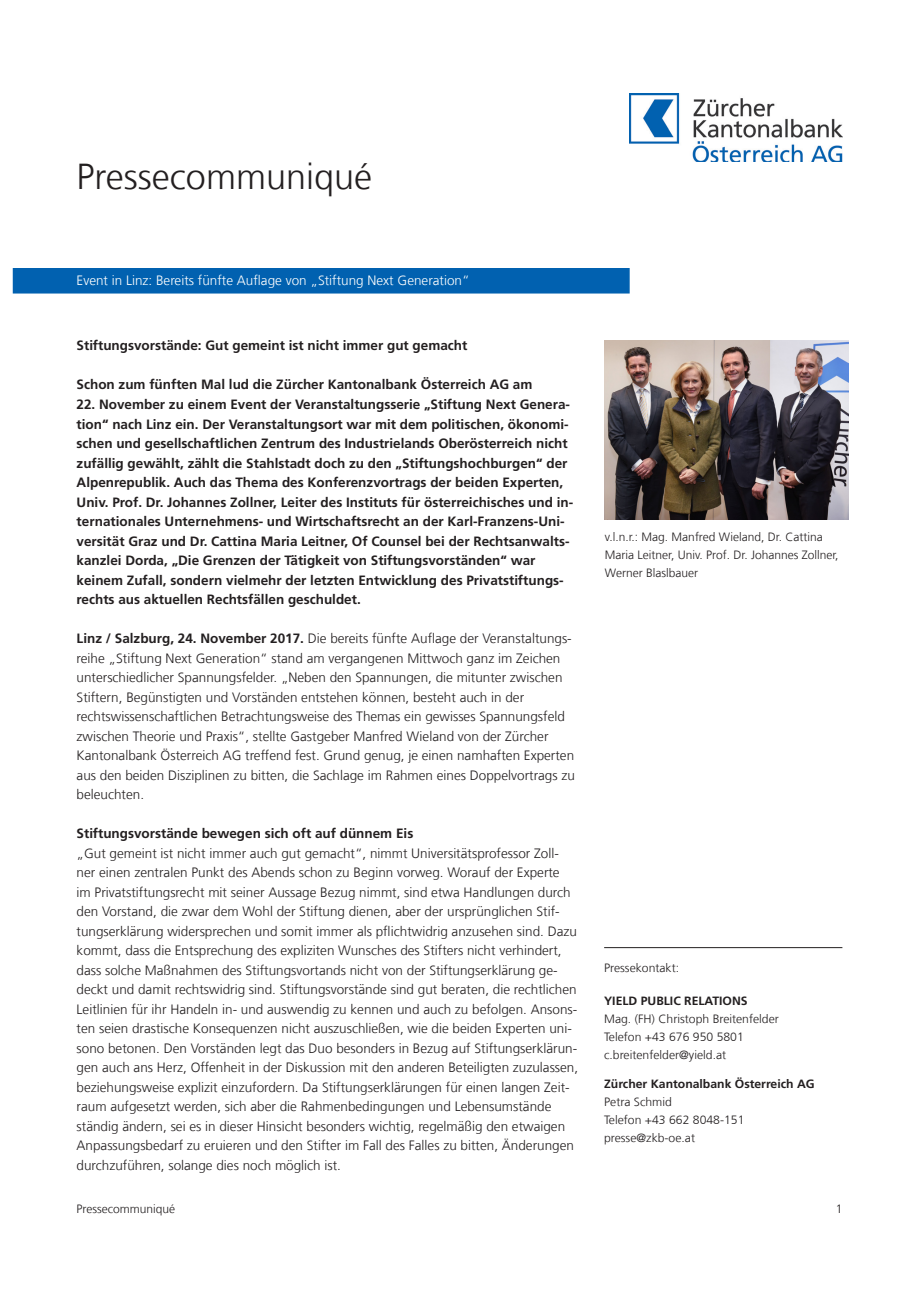
<style>
.page{position:relative;width:919px;height:1289px;background:#fff}
.page>*{position:absolute;margin:0;border:0;box-sizing:border-box;transform-origin:0 0}
.t1{font:300 36px "Frutiger For ZKB";color:#231f20}
.Fließtext{font:300 13.5px/19.5px "Frutiger For ZKB";color:#231f20}
.Fließtext-2{font:700 13.5px/19.5px "Frutiger For ZKB";color:#231f20}
.Fließtext-3{font:300 13.5px "Frutiger For ZKB";color:#fff}
.BILD_Legende_Fließte{font:300 12px "Frutiger For ZKB";color:#231f20}
.t2{font:700 12px "Frutiger For ZKB";color:#231f20}
.Fußzeile__Pressekont{font:300 12px "Frutiger For ZKB";color:#231f20}
.s1{font-weight:700}
</style>
<div class="page">
<div style="left:13px;top:268px;width:616px;height:25px;background:#0161b0"></div>
<img style="left:629px;top:94px;width:213px;height:68px">
<hr style="left:604px;top:947px;width:238px;height:1px;background:#231f20">
<img style="left:604px;top:340px;width:244px;height:179px">
<h1 class="t1" style="left:77px;top:155px;width:297px">Pressecommuniqué</h1>
<p class="Fließtext-3" style="left:77px;top:272px;width:394px">Event in Linz: Bereits fünfte Auflage von „Stiftung Next Generation“</p>
<p class="Fließtext-2" style="left:77px;top:336px;width:392px">Stiftungsvorstände: Gut gemeint ist nicht immer gut gemacht</p>
<p class="Fließtext-2" style="left:77px;top:375px;width:457px">Schon zum fünften Mal lud die Zürcher Kantonalbank Österreich AG am</p>
<p class="Fließtext-2" style="left:77px;top:394px;width:498px">22. November zu einem Event der Veranstaltungsserie „Stiftung Next Genera&shy;tion“ nach Linz ein. Der Veranstaltungsort war mit dem politischen, ökonomi&shy;schen und gesellschaftlichen Zentrum des Industrielands Oberösterreich nicht zufällig gewählt, zählt die Stahlstadt doch zu den „Stiftungshochburgen“ der Alpenrepublik. Auch das Thema des Konferenzvortrags der beiden Experten, Univ. Prof. Dr. Johannes Zollner, Leiter des Instituts für österreichisches und in&shy;ternationales Unternehmens- und Wirtschaftsrecht an der Karl-Franzens-Uni&shy;versität Graz und Dr. Cattina Maria Leitner, Of Counsel bei der Rechtsanwalts&shy;kanzlei Dorda, „Die Grenzen der Tätigkeit von Stiftungsvorständen“ war keinem Zufall, sondern vielmehr der letzten Entwicklung des Privatstiftungs&shy;rechts aus aktuellen Rechtsfällen geschuldet.</p>
<p class="Fließtext" style="left:77px;top:628px;width:496px"><span class="s1">Linz / Salzburg, 24. November 2017.</span> Die bereits fünfte Auflage der Veranstaltungs&shy;reihe „Stiftung Next Generation“ stand am vergangenen Mittwoch ganz im Zeichen</p>
<p class="Fließtext" style="left:77px;top:667px;width:487px">unterschiedlicher Spannungsfelder. „Neben den Spannungen, die mitunter zwischen</p>
<p class="Fließtext" style="left:77px;top:687px;width:449px">Stiftern, Begünstigten und Vorständen entstehen können, besteht auch in der</p>
<p class="Fließtext" style="left:77px;top:706px;width:490px">rechtswissenschaftlichen Betrachtungsweise des Themas ein gewisses Spannungsfeld</p>
<p class="Fließtext" style="left:77px;top:726px;width:500px">zwischen Theorie und Praxis“, stellte Gastgeber Manfred Wieland von der Zürcher Kantonalbank Österreich AG treffend fest. Grund genug, je einen namhaften Experten aus den beiden Disziplinen zu bitten, die Sachlage im Rahmen eines Doppelvortrags zu beleuchten.</p>
<p class="Fließtext-2" style="left:77px;top:823px;width:338px">Stiftungsvorstände bewegen sich oft auf dünnem Eis</p>
<p class="Fließtext" style="left:77px;top:843px;width:503px">„Gut gemeint ist nicht immer auch gut gemacht“, nimmt Universitätsprofessor Zoll&shy;ner einen zentralen Punkt des Abends schon zu Beginn vorweg. Worauf der Experte<br>im Privatstiftungsrecht mit seiner Aussage Bezug nimmt, sind etwa Handlungen durch den Vorstand, die zwar dem Wohl der Stiftung dienen, aber der ursprünglichen Stif&shy;tungserklärung widersprechen und somit immer als pflichtwidrig anzusehen sind. Dazu kommt, dass die Entsprechung des expliziten Wunsches des Stifters nicht verhindert, dass solche Maßnahmen des Stiftungsvortands nicht von der Stiftungserklärung ge&shy;deckt und damit rechtswidrig sind. Stiftungsvorstände sind gut beraten, die rechtlichen Leitlinien für ihr Handeln in- und auswendig zu kennen und auch zu befolgen. Ansons&shy;ten seien drastische Konsequenzen nicht auszuschließen, wie die beiden Experten uni&shy;sono betonen. Den Vorständen legt das Duo besonders in Bezug auf Stiftungserklärun&shy;gen auch ans Herz, Offenheit in der Diskussion mit den anderen Beteiligten zuzulassen, beziehungsweise explizit einzufordern. Da Stiftungserklärungen für einen langen Zeit&shy;raum aufgesetzt werden, sich aber die Rahmenbedingungen und Lebensumstände ständig ändern, sei es in dieser Hinsicht besonders wichtig, regelmäßig den etwaigen Anpassungsbedarf zu eruieren und den Stifter im Fall des Falles zu bitten, Änderungen durchzuführen, solange dies noch möglich ist.</p>
<p class="BILD_Legende_Fließte" style="left:605px;top:530px;width:219px">v.l.n.r.: Mag. Manfred Wieland, Dr. Cattina</p>
<p class="BILD_Legende_Fließte" style="left:605px;top:548px;width:235px">Maria Leitner, Univ. Prof. Dr. Johannes Zollner,</p>
<p class="BILD_Legende_Fließte" style="left:605px;top:566px;width:95px">Werner Blaslbauer</p>
<p class="BILD_Legende_Fließte" style="left:604px;top:961px;width:77px">Pressekontakt:</p>
<p class="t2" style="left:604px;top:993px;width:145px">YIELD PUBLIC RELATIONS</p>
<p class="BILD_Legende_Fließte" style="left:604px;top:1012px;width:176px">Mag. (FH) Christoph Breitenfelder</p>
<p class="BILD_Legende_Fließte" style="left:604px;top:1030px;width:141px">Telefon +43 676 950 5801</p>
<p class="BILD_Legende_Fließte" style="left:604px;top:1048px;width:124px">c.breitenfelder@yield.at</p>
<p class="t2" style="left:604px;top:1076px;width:212px">Zürcher Kantonalbank Österreich AG</p>
<p class="BILD_Legende_Fließte" style="left:604px;top:1094px;width:69px">Petra Schmid</p>
<p class="BILD_Legende_Fließte" style="left:604px;top:1112px;width:142px">Telefon +43 662 8048-151</p>
<p class="BILD_Legende_Fließte" style="left:604px;top:1130px;width:92px">presse@zkb-oe.at</p>
<p class="Fußzeile__Pressekont" style="left:77px;top:1201px;width:100px">Pressecommuniqué</p>
<p class="Fußzeile__Pressekont" style="left:835px;top:1201px;width:8px">1</p>
</div>
